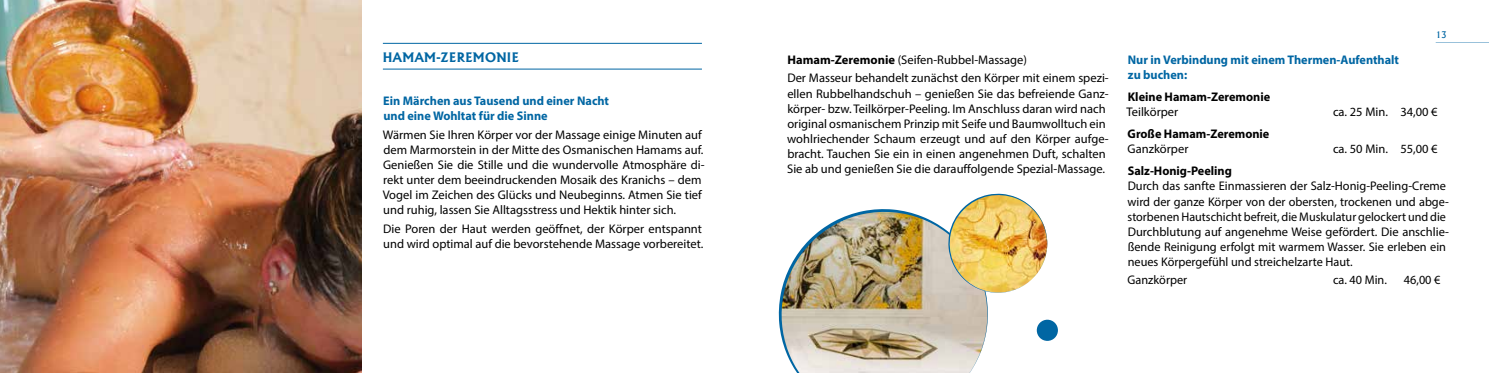
<style>
.page{position:relative;width:1489px;height:373px;background:#fff}
.page>*{position:absolute;margin:0;border:0;box-sizing:border-box;transform-origin:0 0}
.t1{font:12.5px/15px "Myriad Pro";color:#000}
.t2{font:700 12.5px/15px "Myriad Pro";color:#0066a3}
.t3{font:700 12.5px "Myriad Pro";color:#000}
.t4{font:700 12.5px "Albertus";letter-spacing:.03em;color:#0066a3}
.t5{font:500 8.75px "Albertus";color:#0066a3}
.s1{font-weight:700}
</style>
<div class="page">
<hr style="left:1435px;top:42px;width:53px;height:1px;background:#0066a3">
<hr style="left:383px;top:43px;width:319px;height:1px;background:#0066a3">
<hr style="left:383px;top:69px;width:319px;height:1px;background:#0066a3">
<img style="left:0;top:0;width:361px;height:372px">
<img style="left:778px;top:209px;width:210px;height:163px">
<img style="left:948px;top:193px;width:99px;height:99px">
<div style="left:1036px;top:319px;width:21px;height:21px;background:#0066a3;border-radius:50%"></div>
<p class="t4" style="left:383px;top:49px;width:137px">HAMAM-ZEREMONIE</p>
<p class="t2" style="left:383px;top:93px;width:227px">Ein Märchen aus Tausend und einer Nacht und eine Wohltat für die Sinne</p>
<p class="t1" style="left:383px;top:127px;width:323px">Wärmen Sie Ihren Körper vor der Massage einige Minuten auf dem Marmorstein in der Mitte des Osmanischen Hamams auf.<br>Genießen Sie die Stille und die wundervolle Atmosphäre di&shy;rekt unter dem beeindruckenden Mosaik des Kranichs – dem Vogel im Zeichen des Glücks und Neubeginns. Atmen Sie tief und ruhig, lassen Sie Alltagsstress und Hektik hinter sich.</p>
<p class="t1" style="left:383px;top:220px;width:322px">Die Poren der Haut werden geöffnet, der Körper entspannt und wird optimal auf die bevorstehende Massage vorbereitet.</p>
<p class="t1" style="left:787px;top:50px;width:323px;line-height:18.5px"><span class="s1">Hamam-Zeremonie</span> (Seifen-Rubbel-Massage)<br>Der Masseur behandelt zunächst den Körper mit einem spezi-</p>
<p class="t1" style="left:787px;top:85px;width:323px">ellen Rubbelhandschuh – genießen Sie das befreiende Ganz&shy;körper- bzw. Teilkörper-Peeling. Im Anschluss daran wird nach original osmanischem Prinzip mit Seife und Baumwolltuch ein wohlriechender Schaum erzeugt und auf den Körper aufge&shy;bracht. Tauchen Sie ein in einen angenehmen Duft, schalten Sie ab und genießen Sie die darauffolgende Spezial-Massage.</p>
<p class="t5" style="left:1435px;top:29px;width:12px">13</p>
<p class="t2" style="left:1127px;top:52px;width:273px">Nur in Verbindung mit einem Thermen-Aufenthalt zu buchen:</p>
<p class="t3" style="left:1127px;top:88px;width:144px">Kleine Hamam-Zeremonie</p>
<p class="t1" style="left:1126px;top:104px;width:53px">Teilkörper</p>
<p class="t1" style="left:1332px;top:104px;width:106px">ca. 25 Min. 34,00 €</p>
<p class="t3" style="left:1127px;top:126px;width:143px">Große Hamam-Zeremonie</p>
<p class="t1" style="left:1127px;top:141px;width:62px">Ganzkörper</p>
<p class="t1" style="left:1332px;top:141px;width:106px">ca. 50 Min. 55,00 €</p>
<p class="t3" style="left:1127px;top:163px;width:106px">Salz-Honig-Peeling</p>
<p class="t1" style="left:1127px;top:178px;width:323px">Durch das sanfte Einmassieren der Salz-Honig-Peeling-Creme wird der ganze Körper von der obersten, trockenen und abge&shy;storbenen Hautschicht befreit, die Muskulatur gelockert und die Durchblutung auf angenehme Weise gefördert. Die anschlie&shy;ßende Reinigung erfolgt mit warmem Wasser. Sie erleben ein neues Körpergefühl und streichelzarte Haut.</p>
<p class="t1" style="left:1127px;top:272px;width:61px">Ganzkörper</p>
<p class="t1" style="left:1332px;top:272px;width:55px">ca. 40 Min.</p>
<p class="t1" style="left:1403px;top:272px;width:38px">46,00 €</p>
</div>
